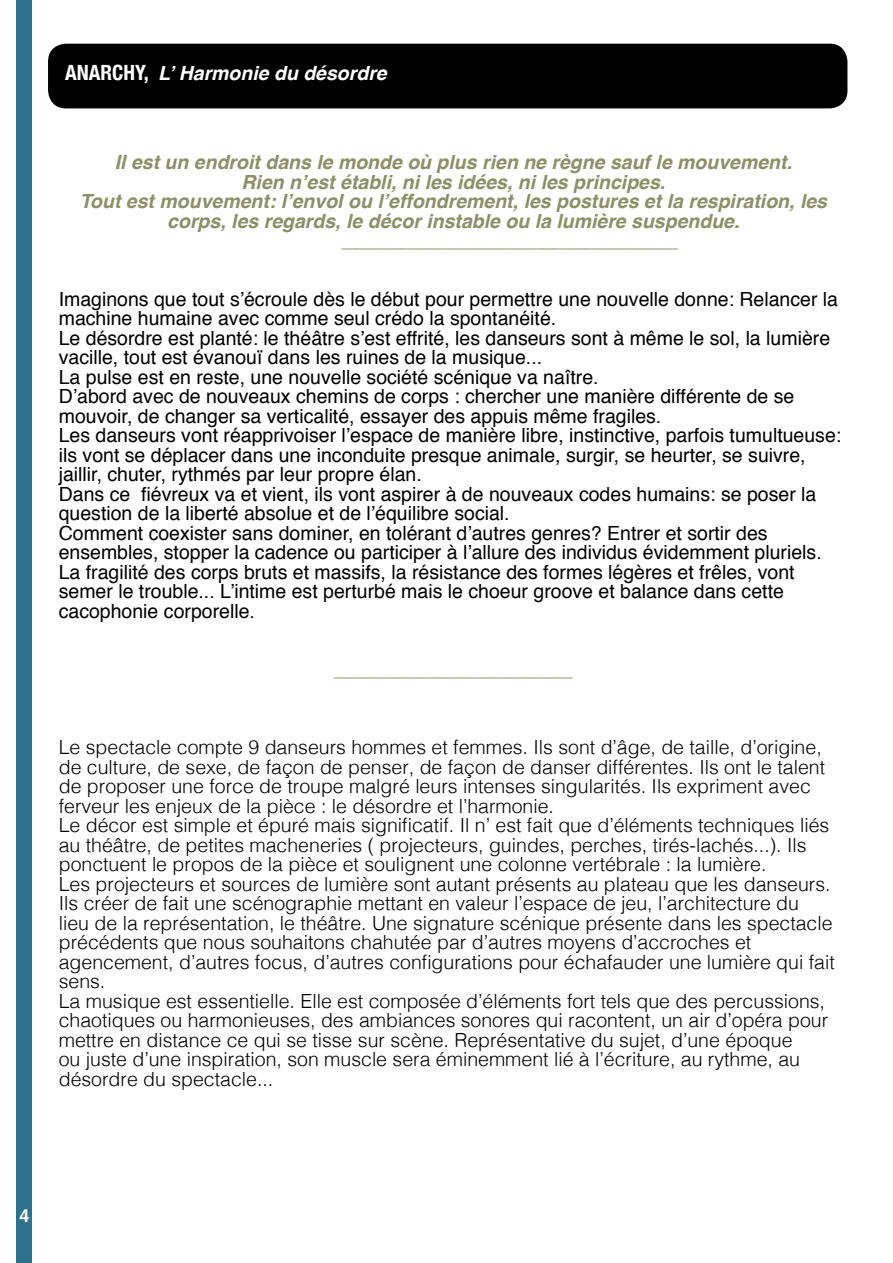
<style>
.page{position:relative;width:893px;height:1263px;background:#fff}
.page>*{position:absolute;margin:0;border:0;box-sizing:border-box;transform-origin:0 0}
.t1{font:300 19.5px/19.5px "Helvetica";color:#000}
.t2{font:19.5px/19.5px "Helvetica";color:#000}
.t3{font:italic 700 19.5px "Helvetica";color:#8b9069}
.t4{font:italic 700 19.5px "Helvetica";color:#fff}
.t5{font:19.5px "Helvetica";color:#8b9069}
.t6{font:700 18px "Helvetica";color:#fff}
.s1{font-family:"Helvetica Neue";font-style:normal;font-stretch:condensed;font-size:21px}
</style>
<div class="page">
<div style="left:17px;top:0;width:15px;height:1263px;background:#2d718a"></div>
<div style="left:48px;top:44px;width:799px;height:64px;background:#000;border-radius:18px"></div>
<p class="t4" style="left:65px;top:57px;width:323px"><span class="s1">ANARCHY,</span> L’ Harmonie du désordre</p>
<p class="t3" style="left:115px;top:146px;width:679px">Il est un endroit dans le monde où plus rien ne règne sauf le mouvement.</p>
<p class="t3" style="left:242px;top:166px;width:425px">Rien n’est établi, ni les idées, ni les principes.</p>
<p class="t3" style="left:80px;top:185px;width:749px">Tout est mouvement: l’envol ou l’effondrement, les postures et la respiration, les</p>
<p class="t3" style="left:167px;top:205px;width:574px">corps, les regards, le décor instable ou la lumière suspendue.</p>
<p class="t3" style="left:342px;top:224px;width:338px">_______________________________</p>
<p class="t2" style="left:59px;top:290px;width:784px">Imaginons que tout s’écroule dès le début pour permettre une nouvelle donne: Relancer la machine humaine avec comme seul crédo la spontanéité.<br>Le désordre est planté: le théâtre s’est effrité, les danseurs sont à même le sol, la lumière vacille, tout est évanouï dans les ruines de la musique...<br>La pulse est en reste, une nouvelle société scénique va naître.<br>D’abord avec de nouveaux chemins de corps : chercher une manière différente de se mouvoir, de changer sa verticalité, essayer des appuis même fragiles.<br>Les danseurs vont réapprivoiser l’espace de manière libre, instinctive, parfois tumultueuse: ils vont se déplacer dans une inconduite presque animale, surgir, se heurter, se suivre, jaillir, chuter, rythmés par leur propre élan.<br>Dans ce fiévreux va et vient, ils vont aspirer à de nouveaux codes humains: se poser la question de la liberté absolue et de l’équilibre social.<br>Comment coexister sans dominer, en tolérant d’autres genres? Entrer et sortir des ensembles, stopper la cadence ou participer à l’allure des individus évidemment pluriels.<br>La fragilité des corps bruts et massifs, la résistance des formes légères et frêles, vont semer le trouble... L’intime est perturbé mais le choeur groove et balance dans cette cacophonie corporelle.</p>
<p class="t5" style="left:334px;top:654px;width:240px">______________________</p>
<p class="t1" style="left:59px;top:736px;width:778px">Le spectacle compte 9 danseurs hommes et femmes. Ils sont d’âge, de taille, d’origine, de culture, de sexe, de façon de penser, de façon de danser différentes. Ils ont le talent de proposer une force de troupe malgré leurs intenses singularités. Ils expriment avec ferveur les enjeux de la pièce : le désordre et l’harmonie.<br>Le décor est simple et épuré mais significatif. Il n’ est fait que d’éléments techniques liés au théâtre, de petites macheneries ( projecteurs, guindes, perches, tirés-lachés...). Ils ponctuent le propos de la pièce et soulignent une colonne vertébrale : la lumière.<br>Les projecteurs et sources de lumière sont autant présents au plateau que les danseurs.<br>Ils créer de fait une scénographie mettant en valeur l’espace de jeu, l’architecture du<br>lieu de la représentation, le théâtre. Une signature scénique présente dans les spectacle précédents que nous souhaitons chahutée par d’autres moyens d’accroches et agencement, d’autres focus, d’autres configurations pour échafauder une lumière qui fait sens.<br>La musique est essentielle. Elle est composée d’éléments fort tels que des percussions, chaotiques ou harmonieuses, des ambiances sonores qui racontent, un air d’opéra pour mettre en distance ce qui se tisse sur scène. Représentative du sujet, d’une époque<br>ou juste d’une inspiration, son muscle sera éminemment lié à l’écriture, au rythme, au désordre du spectacle...</p>
<p class="t6" style="left:19px;top:1201px;width:12px">4</p>
</div>
